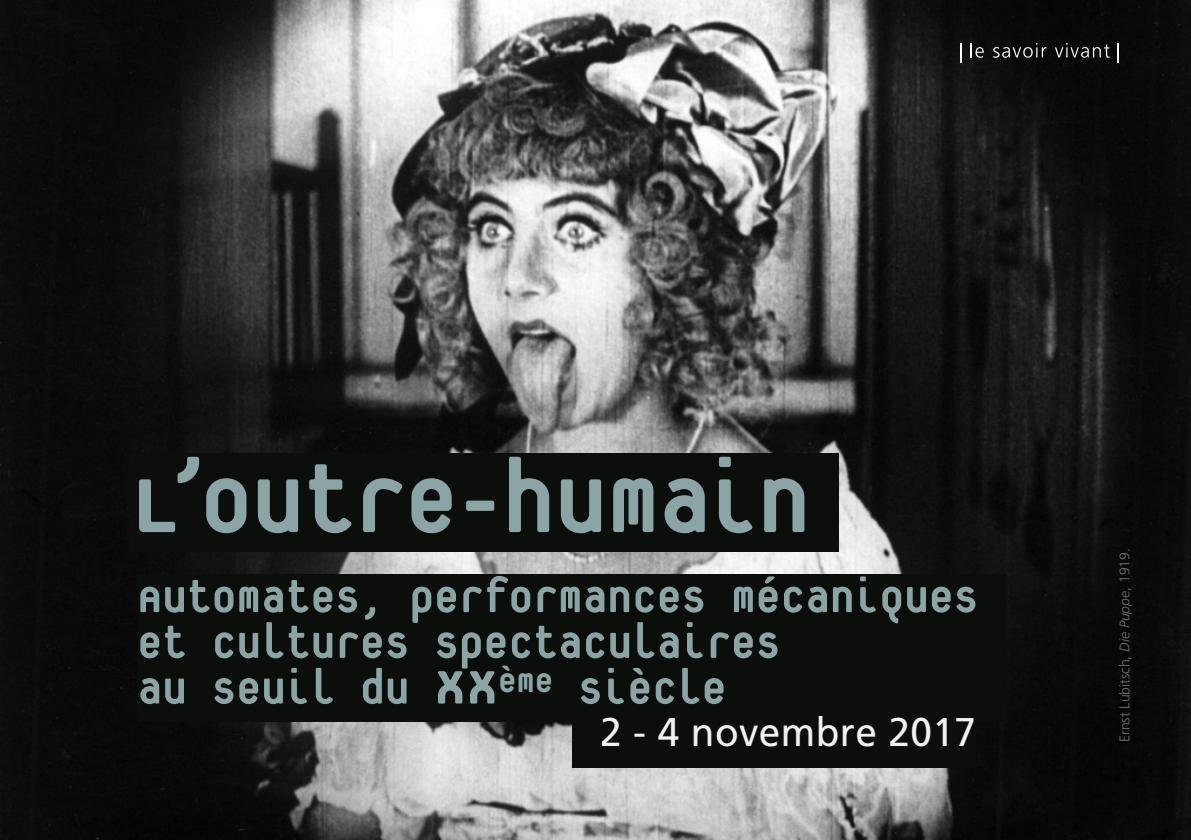
<style>
.page{position:relative;width:1191px;height:840px;background:#fff}
.page>*{position:absolute;margin:0;border:0;box-sizing:border-box;transform-origin:0 0}
.Normal_Thèse_Françai{font:800 114px "Platelet";color:#8ba5a6}
.Normal_Thèse_Françai-2{font:800 54px "Platelet";letter-spacing:.01em;color:#8ba5a6}
.Normal_Thèse_Françai-3{font:40px "Frutiger LT Std";letter-spacing:.01em;color:#f0f1f2}
.t1{font:300 14px "Frutiger LT Std";color:#707070}
.s1{font-size:70px}
.s2{font-style:italic}
</style>
<div class="page">
<img style="left:0;top:0;width:1191px;height:839px">
<div style="left:129px;top:452px;width:709px;height:99px;background:#0c0e0c"></div>
<div style="left:138px;top:574px;width:869px;height:147px;background:#0c0e0c"></div>
<div style="left:572px;top:715px;width:404px;height:52px;background:#0c0e0c"></div>
<svg style="left:960px;top:43px;width:1px;height:19px"></svg>
<svg style="left:970px;top:43px;width:13px;height:15px"></svg>
<svg style="left:993px;top:43px;width:162px;height:19px;background:#242424"></svg>
<p class="Normal_Thèse_Françai" style="left:129px;top:452px;width:682px">L’outre-humain</p>
<p class="Normal_Thèse_Françai-2" style="left:138px;top:574px;width:842px">Automates, performances mécaniques</p>
<p class="Normal_Thèse_Françai-2" style="left:138px;top:620px;width:644px">et cultures spectaculaires</p>
<p class="Normal_Thèse_Françai-2" style="left:138px;top:665px;width:590px">au seuil du <span class="s1">xx</span><sup>ème</sup> siècle</p>
<p class="Normal_Thèse_Françai-3" style="left:600px;top:708px;width:377px">2 - 4 novembre 2017</p>
<p class="t1" style="left:1116px;top:741px;width:195px;rotate:-90deg">Ernst Lubitsch, <span class="s2">Die Puppe</span>, 1919.</p>
</div>
